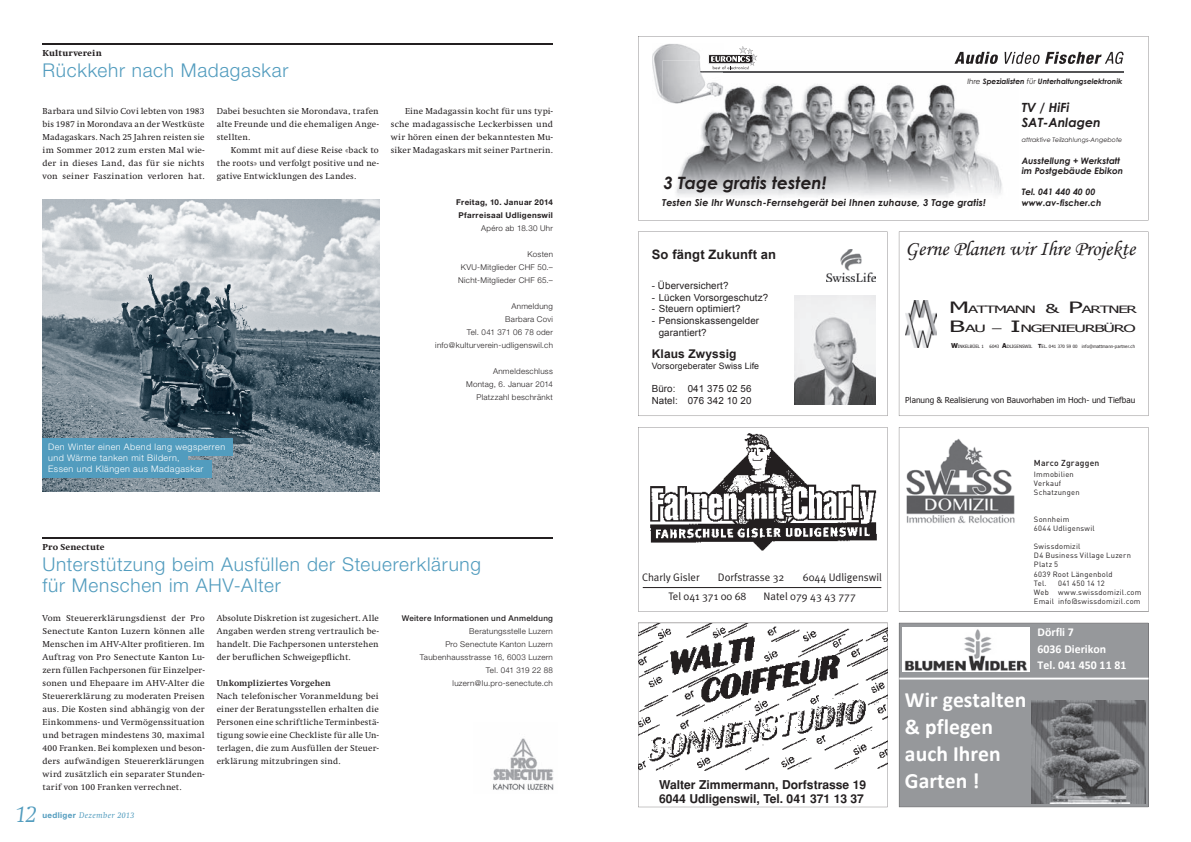
<style>
.page{position:relative;width:1191px;height:842px;background:#fff}
.page>*{position:absolute;margin:0;border:0;box-sizing:border-box;transform-origin:0 0}
.t1{font:italic 300 24px "Swift";color:#529cbe}
.t2{font:700 21.8px/26.9px "Calibri";letter-spacing:.005em;color:#fff}
.t3{font:20.9px "Monotype Corsiva";color:#231f20}
.t4{font:300 19px/21px "Helvetica Neue";letter-spacing:.035em;color:#529cbe}
.t5{font:italic 700 17px "Century Gothic";color:#231f20}
.t6{font:700 13px "Arial";letter-spacing:.01em;color:#231f20}
.t7{font:italic 700 12.7px/15.2px "Century Gothic";color:#231f20}
.t8{font:700 12.1px/14.5px "Helvetica";color:#231f20}
.t9{font:700 12px/16.7px "Calibri";color:#fff}
.t10{font:700 12px "Arial";letter-spacing:.01em;color:#231f20}
.t11{font:10.9px "Meta Plus Normal";color:#231f20}
.t12{font:10px/18.8px "Tahoma";letter-spacing:-.065em;color:#231f20;scale:1.66 1}
.t13{font:9.8px/11.8px "Arial";letter-spacing:.01em;color:#231f20}
.t14{font:italic 700 9.5px "Century Gothic";letter-spacing:.01em;color:#231f20}
.t15{font:9px/13px "Swift";letter-spacing:.02em;color:#231f20;text-align:justify}
.t16{font:300 9px/11px "Helvetica Neue";letter-spacing:.05em;color:#fff}
.t17{font:800 9px "Swift";letter-spacing:.02em;color:#231f20}
.t18{font:700 9px "Swift";letter-spacing:.01em;color:#231f20}
.t19{font:italic 700 8.9px/10.6px "Century Gothic";color:#231f20}
.t20{font:8.8px "Arial";letter-spacing:.01em;color:#231f20}
.t21{font:500 8.6px "DIN";letter-spacing:.025em;color:#231f20}
.t22{font:italic 8.5px "Swift";letter-spacing:.05em;color:#529cbe}
.t23{font:8.2px "Tahoma";color:#231f20}
.t24{font:300 8px/13px "Helvetica Neue";letter-spacing:.035em;color:#231f20;text-align:right}
.t25{font:700 8px/13px "Helvetica Neue";letter-spacing:.04em;color:#231f20}
.t26{font:500 8px "Helvetica Neue";letter-spacing:.035em;color:#231f20}
.t27{font:7.6px/9.1px "DIN";letter-spacing:.03em;color:#231f20}
.t28{font:italic 700 7.4px "Century Gothic";color:#231f20}
.t29{font:italic 6.3px "Century Gothic";color:#231f20}
.t30{font:4.4px "Tahoma";letter-spacing:.005em;color:#231f20}
.s1{font-family:"Helvetica Neue";font-weight:700;font-style:normal;font-size:8px}
.s2{font-weight:400}
.s3{font-size:15.6px}
.s4{font-size:12.3px}
.s5{font-weight:700;font-size:6.7px}
.s6{font-weight:700;font-size:5.6px}
</style>
<div class="page">
<svg style="left:638px;top:36px;width:510px;height:184px"></svg>
<img style="left:662px;top:60px;width:356px;height:150px">
<img style="left:652px;top:43px;width:71px;height:61px">
<img style="left:662px;top:60px;width:61px;height:44px">
<img style="left:700px;top:71px;width:423px;height:2px">
<svg style="left:708px;top:46px;width:49px;height:23px"></svg>
<svg style="left:954px;top:52px;width:44px;height:12px"></svg>
<svg style="left:1004px;top:52px;width:120px;height:12px"></svg>
<hr style="left:43px;top:537px;width:510px;height:1px;background:#231f20">
<svg style="left:899px;top:232px;width:249px;height:184px"></svg>
<hr style="left:43px;top:43px;width:510px;height:1px;background:#231f20">
<img style="left:43px;top:199px;width:336px;height:292px">
<div style="left:42px;top:439px;width:191px;height:17px;background:#529cbe"></div>
<div style="left:42px;top:450px;width:146px;height:17px;background:#529cbe"></div>
<div style="left:42px;top:461px;width:169px;height:17px;background:#529cbe"></div>
<img style="left:493px;top:738px;width:61px;height:53px">
<svg style="left:638px;top:232px;width:249px;height:184px"></svg>
<svg style="left:638px;top:427px;width:249px;height:184px"></svg>
<svg style="left:899px;top:427px;width:249px;height:184px"></svg>
<svg style="left:638px;top:623px;width:249px;height:184px"></svg>
<svg style="left:899px;top:623px;width:249px;height:184px;background:#97999b"></svg>
<p class="t17" style="left:43px;top:48px;width:61px">Kulturverein</p>
<h3 class="t4" style="left:43px;top:59px;width:247px">Rückkehr nach Madagaskar</h3>
<p class="t15" style="left:43px;top:105px;width:164px">Barbara und Silvio Covi lebten von 1983 bis 1987 in Morondava an der Westküste Madagaskars. Nach 25 Jahren reisten sie im Sommer 2012 zum ersten Mal wie&shy;der in dieses Land, das für sie nichts von seiner Faszination verloren hat.</p>
<p class="t15" style="left:217px;top:105px;width:164px">Dabei besuchten sie Morondava, trafen alte Freunde und die ehemaligen Ange&shy;stellten.</p>
<p class="t15" style="left:217px;top:144px;width:164px;text-indent:14px">Kommt mit auf diese Reise «back to the roots» und verfolgt positive und ne&shy;gative Entwicklungen des Landes.</p>
<p class="t15" style="left:391px;top:105px;width:164px;text-indent:14px">Eine Madagassin kocht für uns typi&shy;sche madagassische Leckerbissen und wir hören einen der bekanntesten Mu&shy;siker Madagaskars mit seiner Partnerin.</p>
<p class="t25" style="left:456px;top:195px;width:98px">Freitag, 10. Januar 2014<br>Pfarreisaal Udligenswil</p>
<p class="t24" style="left:481px;top:221px;width:73px">Apéro ab 18.30 Uhr</p>
<p class="t24" style="left:458px;top:247px;width:96px;text-align:justify;text-indent:69px">Kosten KVU-Mitglieder CHF 50.– Nicht-Mitglieder CHF 65.–</p>
<p class="t24" style="left:435px;top:299px;width:119px">Anmeldung<br>Barbara Covi<br>Tel. 041 371 06 78 oder info@kulturverein-udligenswil.ch</p>
<p class="t24" style="left:466px;top:364px;width:88px">Anmeldeschluss<br>Montag, 6. Januar 2014<br>Platzzahl beschränkt</p>
<p class="t16" style="left:48px;top:441px;width:178px">Den Winter einen Abend lang wegsperren und Wärme tanken mit Bildern,<br>Essen und Klängen aus Madagaskar</p>
<p class="t17" style="left:43px;top:542px;width:64px">Pro Senectute</p>
<h3 class="t4" style="left:43px;top:553px;width:440px">Unterstützung beim Ausfüllen der Steuererklärung für Menschen im AHV-Alter</h3>
<p class="t15" style="left:43px;top:612px;width:164px">Vom Steuererklärungsdienst der Pro Senectute Kanton Luzern können alle Menschen im AHV-Alter profitieren. Im Auftrag von Pro Senectute Kanton Lu&shy;zern füllen Fachpersonen für Einzelper&shy;sonen und Ehepaare im AHV-Alter die Steuererklärung zu moderaten Preisen aus. Die Kosten sind abhängig von der Einkommens- und Vermögenssituation und betragen mindestens 30, maximal 400 Franken. Bei komplexen und beson&shy;ders aufwändigen Steuererklärungen wird zusätzlich ein separater Stunden&shy;tarif von 100 Franken verrechnet.</p>
<p class="t15" style="left:217px;top:612px;width:164px">Absolute Diskretion ist zugesichert. Alle Angaben werden streng vertraulich be&shy;handelt. Die Fachpersonen unterstehen der beruflichen Schweigepflicht.</p>
<p class="t26" style="left:402px;top:613px;width:153px">Weitere Informationen und Anmeldung</p>
<p class="t24" style="left:420px;top:624px;width:135px">Beratungsstelle Luzern<br>Pro Senectute Kanton Luzern<br>Taubenhausstrasse 16, 6003 Luzern<br>Tel. 041 319 22 88 luzern@lu.pro-senectute.ch</p>
<p class="t18" style="left:217px;top:678px;width:115px">Unkompliziertes Vorgehen</p>
<p class="t15" style="left:217px;top:690px;width:164px">Nach telefonischer Voranmeldung bei einer der Beratungsstellen erhalten die Personen eine schriftliche Terminbestä&shy;tigung sowie eine Checkliste für alle Un&shy;terlagen, die zum Ausfüllen der Steuer&shy;erklärung mitzubringen sind.</p>
<h1 class="t1" style="left:16px;top:801px;width:22px">12</h1>
<p class="t22" style="left:43px;top:810px;width:93px"><span class="s1">uedliger</span> Dezember 2013</p>
<p class="t28" style="left:967px;top:76px;width:156px"><span class="s2">Ihre</span> Spezialisten <span class="s2">für</span> Unterhaltungselektronik</p>
<h3 class="t7" style="left:1021px;top:99px;width:81px">TV / HiFi<br>SAT-Anlagen</h3>
<p class="t29" style="left:1021px;top:136px;width:102px">attraktive Teilzahlungs-Angebote</p>
<p class="t19" style="left:1021px;top:155px;width:103px">Ausstellung + Werkstatt im Postgebäude Ebikon</p>
<p class="t19" style="left:1021px;top:187px;width:81px">Tel. 041 440 40 00 www.av-fischer.ch</p>
<h3 class="t5" style="left:663px;top:172px;width:164px">3 Tage gratis testen!</h3>
<p class="t14" style="left:662px;top:197px;width:325px">Testen Sie Ihr Wunsch-Fernsehgerät bei Ihnen zuhause, 3 Tage gratis!</p>
<h3 class="t6" style="left:652px;top:245px;width:126px">So fängt Zukunft an</h3>
<p class="t13" style="left:652px;top:279px;width:78px">- Überversichert?</p>
<p class="t13" style="left:652px;top:291px;width:118px">- Lücken Vorsorgeschutz?</p>
<p class="t13" style="left:652px;top:303px;width:90px">- Steuern optimiert?</p>
<p class="t13" style="left:659px;top:315px;width:102px;text-indent:-7px">- Pensionskassengelder garantiert?</p>
<h3 class="t10" style="left:652px;top:346px;width:86px">Klaus Zwyssig</h3>
<p class="t20" style="left:652px;top:360px;width:109px">Vorsorgeberater Swiss Life</p>
<p class="t13" style="left:652px;top:383px;width:101px">Büro: 041 375 02 56<br>Natel: 076 342 10 20</p>
<p class="t11" style="left:642px;top:571px;width:59px">Charly Gisler</p>
<p class="t11" style="left:718px;top:571px;width:68px">Dorfstrasse 32</p>
<p class="t11" style="left:803px;top:571px;width:80px">6044 Udligenswil</p>
<p class="t11" style="left:668px;top:590px;width:80px">Tel 041 371 00 68</p>
<p class="t11" style="left:763px;top:590px;width:94px">Natel 079 43 43 777</p>
<h3 class="t8" style="left:659px;top:777px;width:209px">Walter Zimmermann, Dorfstrasse 19<br>6044 Udligenswil, Tel. 041 371 13 37</h3>
<h3 class="t3" style="left:905px;top:236px;width:231px">Gerne Planen wir Ihre Projekte</h3>
<p class="t12" style="left:949px;top:300px;width:115px"><span class="s3">M</span>ATTMANN <span class="s4">&amp;</span> <span class="s3">P</span>ARTNER<br><span class="s3">B</span>AU – <span class="s3">I</span>NGENIEURBÜRO</p>
<p class="t30" style="left:951px;top:343px;width:34px"><span class="s5">W</span>INKELBÜEL 1</p>
<p class="t30" style="left:989px;top:343px;width:147px">6043 <span class="s5">A</span>DLIGENSWIL <span class="s6">T</span>EL. 041 370 59 00 info@mattmann-partner.ch</p>
<p class="t23" style="left:905px;top:395px;width:231px">Planung &amp; Realisierung von Bauvorhaben im Hoch- und Tiefbau</p>
<p class="t21" style="left:1034px;top:457px;width:67px">Marco Zgraggen</p>
<p class="t27" style="left:1034px;top:469px;width:47px">Immobilien<br>Verkauf<br>Schatzungen</p>
<p class="t27" style="left:1034px;top:515px;width:62px">Sonnheim<br>6044 Udligenswil</p>
<p class="t27" style="left:1034px;top:542px;width:99px">Swissdomizil<br>D4 Business Village Luzern<br>Platz 5<br>6039 Root Längenbold<br>Tel.</p>
<p class="t27" style="left:1034px;top:578px;width:109px;text-indent:24px">041 450 14 12<br>Web www.swissdomizil.com<br>Email info@swissdomizil.com</p>
<h2 class="t2" style="left:905px;top:686px;width:123px">Wir gestalten &amp; pflegen auch Ihren<br>Garten !</h2>
<h3 class="t9" style="left:1037px;top:623px;width:90px">Dörfli 7<br>6036 Dierikon<br>Tel. 041 450 11 81</h3>
</div>
